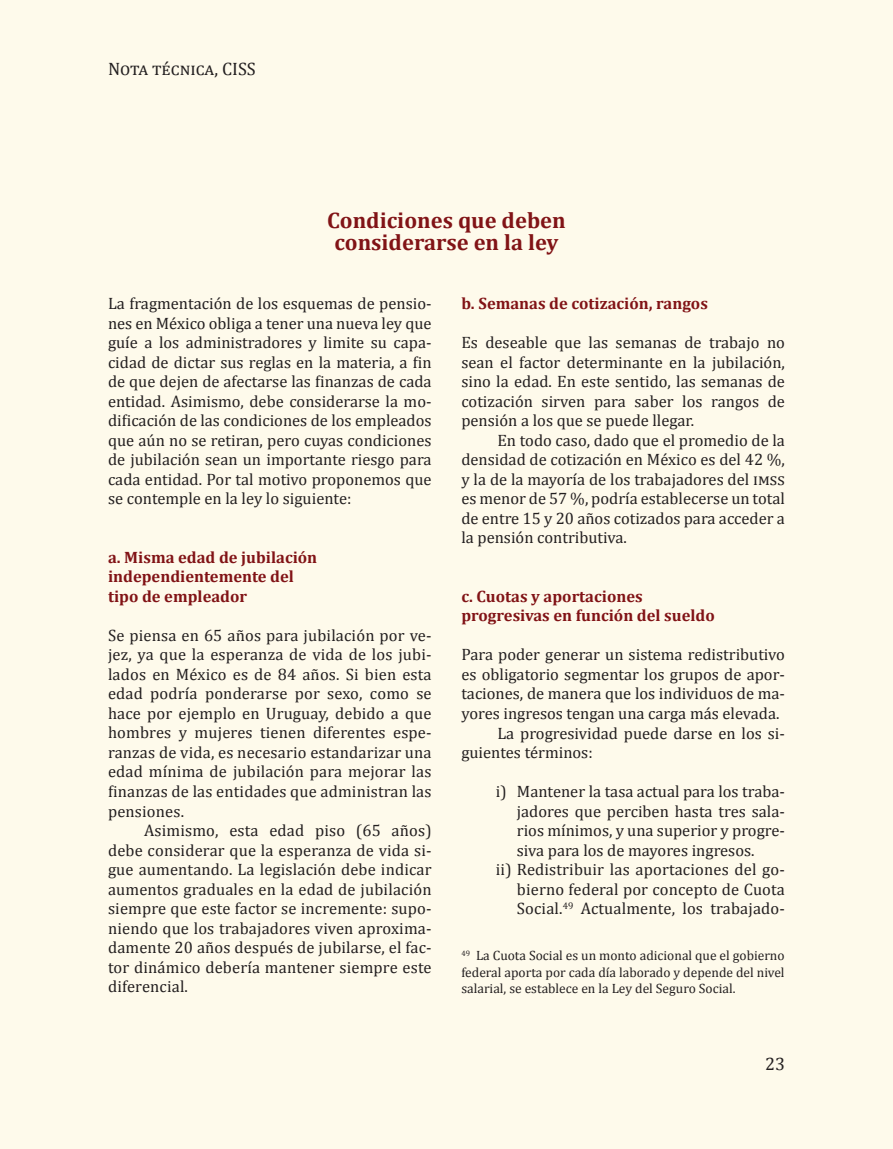
<style>
.page{position:relative;width:893px;height:1149px;background:#fff}
.page>*{position:absolute;margin:0;border:0;box-sizing:border-box;transform-origin:0 0}
.t1{font:700 22.5px/22.5px "Cambria";color:#811316;text-align:center}
.t2{font:18px "Cambria";color:#231f20}
.t3{font:16.5px/19.5px "Cambria";color:#231f20;text-align:justify}
.t4{font:700 16.5px/19.5px "Cambria";color:#811316}
.t5{font:13.5px/16.2px "Cambria";color:#231f20;text-align:justify}
</style>
<div class="page">
<div style="left:0;top:0;width:893px;height:1148px;background:#fefaeb"></div>
<p class="t2" style="left:108px;top:58px;width:149px">Nota técnica, CISS</p>
<h1 class="t1" style="left:327px;top:208px;width:240px">Condiciones que deben considerarse en la ley</h1>
<p class="t3" style="left:108px;top:293px;width:325px">La fragmentación de los esquemas de pensio&shy;nes en México obliga a tener una nueva ley que guíe a los administradores y limite su capa&shy;cidad de dictar sus reglas en la materia, a fin de que dejen de afectarse las finanzas de cada entidad. Asimismo, debe considerarse la mo&shy;dificación de las condiciones de los empleados que aún no se retiran, pero cuyas condiciones de jubilación sean un importante riesgo para cada entidad. Por tal motivo proponemos que se contemple en la ley lo siguiente:</p>
<p class="t4" style="left:108px;top:546px;width:211px">a. Misma edad de jubilación independientemente del tipo de empleador</p>
<p class="t3" style="left:108px;top:625px;width:325px">Se piensa en 65 años para jubilación por ve&shy;jez, ya que la esperanza de vida de los jubi&shy;lados en México es de 84 años. Si bien esta edad podría ponderarse por sexo, como se hace por ejemplo en Uruguay, debido a que hombres y mujeres tienen diferentes espe&shy;ranzas de vida, es necesario estandarizar una edad mínima de jubilación para mejorar las finanzas de las entidades que administran las pensiones.</p>
<p class="t3" style="left:108px;top:820px;width:325px;text-indent:36px">Asimismo, esta edad piso (65 años) debe considerar que la esperanza de vida si&shy;gue aumentando. La legislación debe indicar aumentos graduales en la edad de jubilación siempre que este factor se incremente: supo&shy;niendo que los trabajadores viven aproxima&shy;damente 20 años después de jubilarse, el fac&shy;tor dinámico debería mantener siempre este diferencial.</p>
<p class="t4" style="left:461px;top:293px;width:248px">b. Semanas de cotización, rangos</p>
<p class="t3" style="left:461px;top:333px;width:325px">Es deseable que las semanas de trabajo no sean el factor determinante en la jubilación, sino la edad. En este sentido, las semanas de cotización sirven para saber los rangos de pensión a los que se puede llegar.</p>
<p class="t3" style="left:461px;top:430px;width:325px;text-indent:36px">En todo caso, dado que el promedio de la densidad de cotización en México es del 42 %, y la de la mayoría de los trabajadores del imss es menor de 57 %, podría establecerse un total de entre 15 y 20 años cotizados para acceder a la pensión contributiva.</p>
<p class="t4" style="left:461px;top:585px;width:255px">c. Cuotas y aportaciones progresivas en función del sueldo</p>
<p class="t3" style="left:461px;top:645px;width:325px">Para poder generar un sistema redistributivo</p>
<p class="t3" style="left:461px;top:664px;width:325px">es obligatorio segmentar los grupos de apor-</p>
<p class="t3" style="left:461px;top:684px;width:325px">taciones, de manera que los individuos de ma-</p>
<p class="t3" style="left:461px;top:703px;width:320px">yores ingresos tengan una carga más elevada.</p>
<p class="t3" style="left:497px;top:723px;width:289px">La progresividad puede darse en los si-</p>
<p class="t3" style="left:461px;top:742px;width:133px">guientes términos:</p>
<p class="t3" style="left:496px;top:781px;width:291px">i) Mantener la tasa actual para los traba-</p>
<p class="t3" style="left:517px;top:801px;width:270px">jadores que perciben hasta tres sala-</p>
<p class="t3" style="left:517px;top:820px;width:270px">rios mínimos, y una superior y progre-</p>
<p class="t3" style="left:517px;top:840px;width:239px">siva para los de mayores ingresos.</p>
<p class="t3" style="left:496px;top:859px;width:291px">ii) Redistribuir las aportaciones del go-</p>
<p class="t3" style="left:517px;top:879px;width:270px">bierno federal por concepto de Cuota</p>
<p class="t3" style="left:517px;top:898px;width:270px">Social.<sup>49</sup> Actualmente, los trabajado-</p>
<p class="t5" style="left:461px;top:947px;width:325px"><sup>49</sup> La Cuota Social es un monto adicional que el gobierno federal aporta por cada día laborado y depende del nivel salarial, se establece en la Ley del Seguro Social.</p>
<p class="t2" style="left:765px;top:1052px;width:21px">23</p>
</div>
